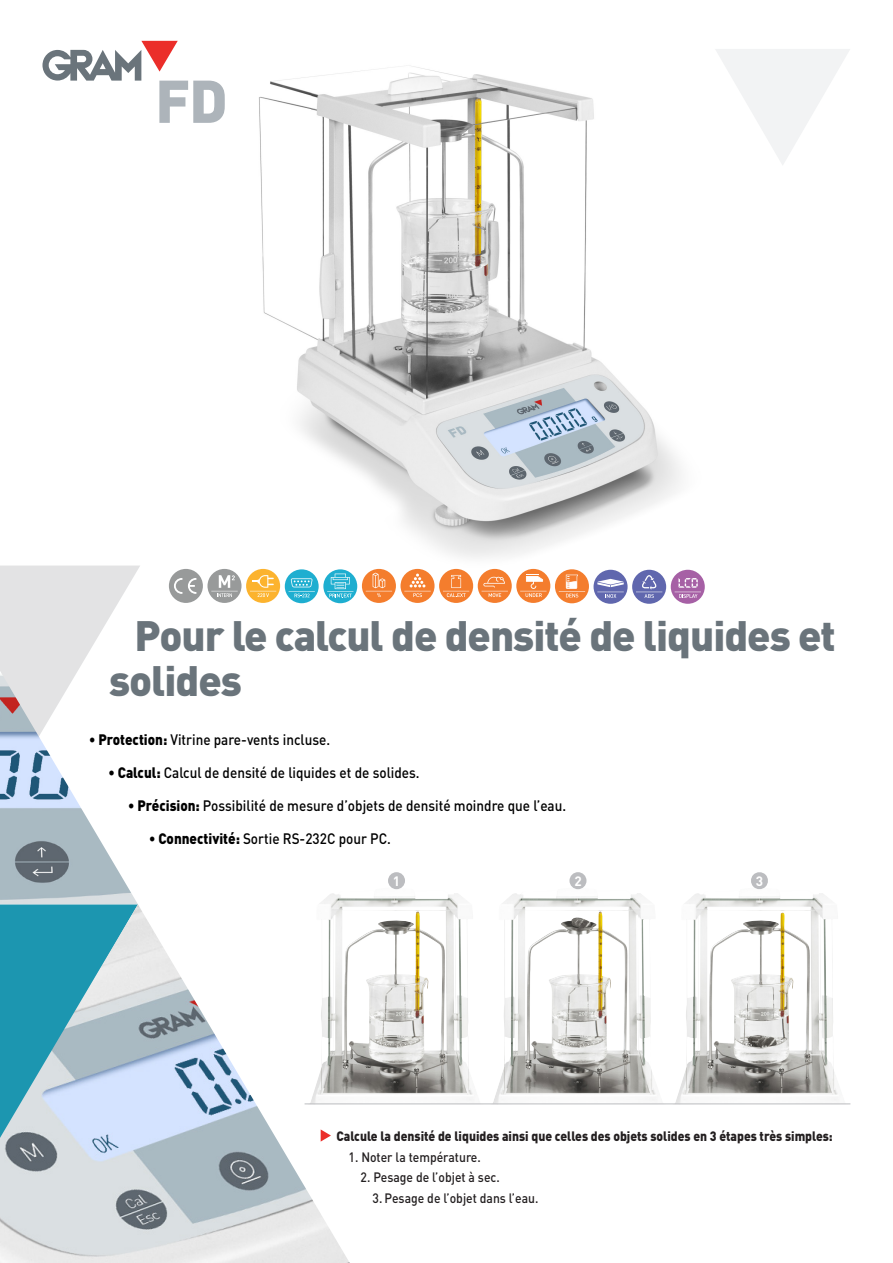
<style>
.page{position:relative;width:893px;height:1263px;background:#fff}
.page>*{position:absolute;margin:0;border:0;box-sizing:border-box;transform-origin:0 0}
.t1{font:900 59.4px "DIN";color:#adb4ba}
.t2{font:900 42px/45px "DIN";letter-spacing:-.025em;color:#6a747b}
.t3{font:500 15px "DIN Pro";color:#000;scale:.9 1}
.Funciones{font:900 13.5px "DIN Pro";color:#231f20;scale:.9 1}
.Funciones-2{font:500 13.5px "DIN Pro";color:#231f20;scale:.9 1}
.t4{font:700 13.5px "DIN";color:#fff}
.s1{font-weight:900}
</style>
<div class="page">
<img style="left:213px;top:66px;width:492px;height:531px">
<img style="left:675px;top:893px;width:163px;height:210px">
<img style="left:493px;top:888px;width:163px;height:215px">
<img style="left:320px;top:888px;width:153px;height:212px">
<hr style="left:305px;top:1103px;width:545px;height:1px;background:#bcbdc0">
<svg style="left:0;top:565px;width:140px;height:106px"></svg>
<img style="left:0;top:671px;width:138px;height:233px">
<img style="left:0;top:904px;width:350px;height:359px">
<svg style="left:42px;top:41px;width:136px;height:40px"></svg>
<svg style="left:716px;top:49px;width:134px;height:116px"></svg>
<svg style="left:323px;top:569px;width:34px;height:34px"></svg>
<svg style="left:327px;top:574px;width:26px;height:24px"></svg>
<div style="left:285px;top:569px;width:34px;height:34px;background:#1eaed0;border-radius:50%"></div>
<svg style="left:289px;top:578px;width:26px;height:19px"></svg>
<svg style="left:400px;top:569px;width:35px;height:34px"></svg>
<svg style="left:404px;top:574px;width:27px;height:23px"></svg>
<div style="left:362px;top:569px;width:34px;height:34px;background:#f47d2d;border-radius:50%"></div>
<svg style="left:366px;top:573px;width:26px;height:24px"></svg>
<div style="left:246px;top:569px;width:34px;height:34px;background:#fcb32e;border-radius:50%"></div>
<svg style="left:250px;top:575px;width:26px;height:22px"></svg>
<div style="left:439px;top:569px;width:34px;height:34px;background:#f47d2d;border-radius:50%"></div>
<svg style="left:443px;top:575px;width:26px;height:22px"></svg>
<div style="left:478px;top:569px;width:34px;height:34px;background:#f47d2d;border-radius:50%"></div>
<svg style="left:482px;top:577px;width:26px;height:20px"></svg>
<div style="left:516px;top:569px;width:34px;height:34px;background:#f47d2d;border-radius:50%"></div>
<svg style="left:520px;top:574px;width:27px;height:23px"></svg>
<div style="left:594px;top:570px;width:34px;height:34px;background:#6067ae;border-radius:50%"></div>
<svg style="left:597px;top:579px;width:27px;height:19px"></svg>
<div style="left:632px;top:570px;width:34px;height:34px;background:#6067ae;border-radius:50%"></div>
<svg style="left:636px;top:575px;width:26px;height:23px"></svg>
<div style="left:671px;top:570px;width:34px;height:34px;background:#a660a5;border-radius:50%"></div>
<svg style="left:675px;top:578px;width:26px;height:20px"></svg>
<svg style="left:555px;top:569px;width:34px;height:34px"></svg>
<svg style="left:559px;top:575px;width:26px;height:22px"></svg>
<div style="left:169px;top:569px;width:34px;height:34px;background:#989a9a;border-radius:50%"></div>
<svg style="left:174px;top:578px;width:8px;height:16px"></svg>
<svg style="left:188px;top:578px;width:8px;height:16px"></svg>
<div style="left:207px;top:569px;width:34px;height:34px;background:#989a9a;border-radius:50%"></div>
<svg style="left:211px;top:575px;width:27px;height:22px"></svg>
<svg style="left:321px;top:1129px;width:10px;height:12px"></svg>
<div style="left:569px;top:872px;width:17px;height:17px;background:#bcbdc0;border-radius:50%"></div>
<svg style="left:751px;top:872px;width:17px;height:17px"></svg>
<div style="left:388px;top:872px;width:17px;height:17px;background:#bcbdc0;border-radius:50%"></div>
<p class="t1" style="left:155px;top:62px;width:74px">FD</p>
<p class="t2" style="left:109px;top:611px;width:728px;text-indent:26px">Pour le calcul de densité de liquides et solides</p>
<p class="t3" style="left:89px;top:729px;width:269px"><span class="s1">• Protection:</span> Vitrine pare-vents incluse.</p>
<p class="t3" style="left:109px;top:762px;width:347px"><span class="s1">• Calcul:</span> Calcul de densité de liquides et de solides.</p>
<p class="t3" style="left:128px;top:795px;width:488px"><span class="s1">• Précision:</span> Possibilité de mesure d’objets de densité moindre que l’eau.</p>
<p class="t3" style="left:149px;top:828px;width:270px"><span class="s1">• Connectivité:</span> Sortie RS-232C pour PC.</p>
<p class="t4" style="left:393px;top:872px;width:9px">1</p>
<p class="t4" style="left:574px;top:872px;width:9px">2</p>
<p class="t4" style="left:756px;top:872px;width:9px">3</p>
<p class="Funciones" style="left:337px;top:1127px;width:553px">Calcule la densité de liquides ainsi que celles des objets solides en 3 étapes très simples:</p>
<p class="Funciones-2" style="left:349px;top:1147px;width:149px">1. Noter la température.</p>
<p class="Funciones-2" style="left:361px;top:1168px;width:156px">2. Pesage de l’objet à sec.</p>
<p class="Funciones-2" style="left:373px;top:1189px;width:186px">3. Pesage de l’objet dans l’eau.</p>
</div>
